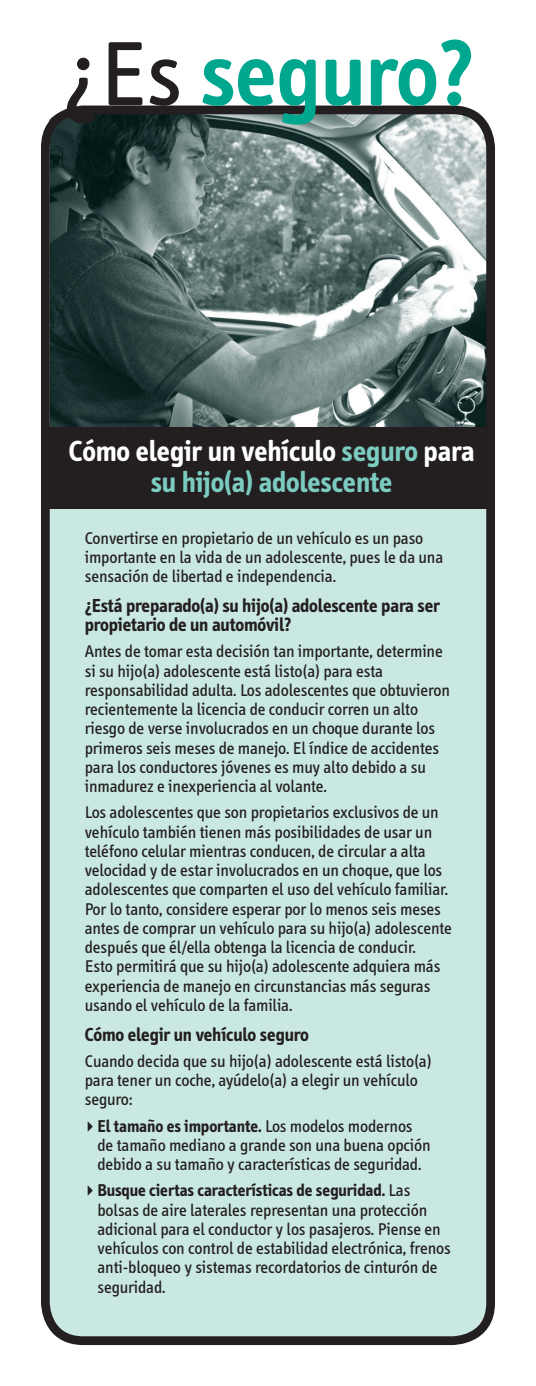
<style>
.page{position:relative;width:536px;height:1386px;background:#fff}
.page>*{position:absolute;margin:0;border:0;box-sizing:border-box;transform-origin:0 0}
.t1{font:600 93.98px "Info";color:#00a78f}
.t2{font:700 29.75px/31.5px "Info";color:#7bcbc0;text-align:center}
.subheads{font:700 19.25px/19.2px "Info";letter-spacing:-.005em;color:#231f20}
.body{font:17.5px/19.2px "Info";color:#231f20}
.s1{font-weight:400;color:#231f20}
.s2{color:#fff}
.s3{font-family:"Lucida Grande"}
.s4{font-weight:700}
</style>
<div class="page">
<div style="left:51px;top:508px;width:434px;height:827px;background:#cae8e2"></div>
<img style="left:49px;top:112px;width:436px;height:315px">
<div style="left:49px;top:427px;width:439px;height:81px;background:#231f20"></div>
<div style="left:41px;top:106px;width:454px;height:1239px;border:9px solid #231f20;border-radius:38px"></div>
<p class="t1" style="left:62px;top:21px;width:413px"><span class="s1">¿Es</span> seguro?</p>
<p class="t2" style="left:69px;top:435px;width:407px"><span class="s2">Cómo elegir un vehículo</span> seguro <span class="s2">para </span>su hijo(a) adolescente</p>
<p class="body" style="left:85px;top:529px;width:360px">Convertirse en propietario de un vehículo es un paso importante en la vida de un adolescente, pues le da una sensación de libertad e independencia.</p>
<p class="subheads" style="left:85px;top:596px;width:356px">¿Está preparado(a) su hijo(a) adolescente para ser propietario de un automóvil?</p>
<p class="body" style="left:85px;top:642px;width:366px">Antes de tomar esta decisión tan importante, determine si su hijo(a) adolescente está listo(a) para esta responsabilidad adulta. Los adolescentes que obtuvieron recientemente la licencia de conducir corren un alto riesgo de verse involucrados en un choque durante los primeros seis meses de manejo. El índice de accidentes para los conductores jóvenes es muy alto debido a su inmadurez e inexperiencia al volante.</p>
<p class="body" style="left:85px;top:803px;width:368px">Los adolescentes que son propietarios exclusivos de un vehículo también tienen más posibilidades de usar un teléfono celular mientras conducen, de circular a alta velocidad y de estar involucrados en un choque, que los adolescentes que comparten el uso del vehículo familiar.<br>Por lo tanto, considere esperar por lo menos seis meses antes de comprar un vehículo para su hijo(a) adolescente después que él/ella obtenga la licencia de conducir.<br>Esto permitirá que su hijo(a) adolescente adquiera más experiencia de manejo en circunstancias más seguras usando el vehículo de la familia.</p>
<p class="subheads" style="left:85px;top:1025px;width:225px">Cómo elegir un vehículo seguro</p>
<p class="body" style="left:85px;top:1052px;width:348px">Cuando decida que su hijo(a) adolescente está listo(a) para tener un coche, ayúdelo(a) a elegir un vehículo seguro:</p>
<p class="body" style="left:97px;top:1117px;width:334px;text-indent:-13px"><span class="s3">▸</span> <span class="s4">El tamaño es importante.</span> Los modelos modernos de tamaño mediano a grande son una buena opción debido a su tamaño y características de seguridad.</p>
<p class="body" style="left:97px;top:1181px;width:354px;text-indent:-13px"><span class="s3">▸</span> <span class="s4">Busque ciertas características de seguridad.</span> Las bolsas de aire laterales representan una protección adicional para el conductor y los pasajeros. Piense en vehículos con control de estabilidad electrónica, frenos anti-bloqueo y sistemas recordatorios de cinturón de seguridad.</p>
</div>
